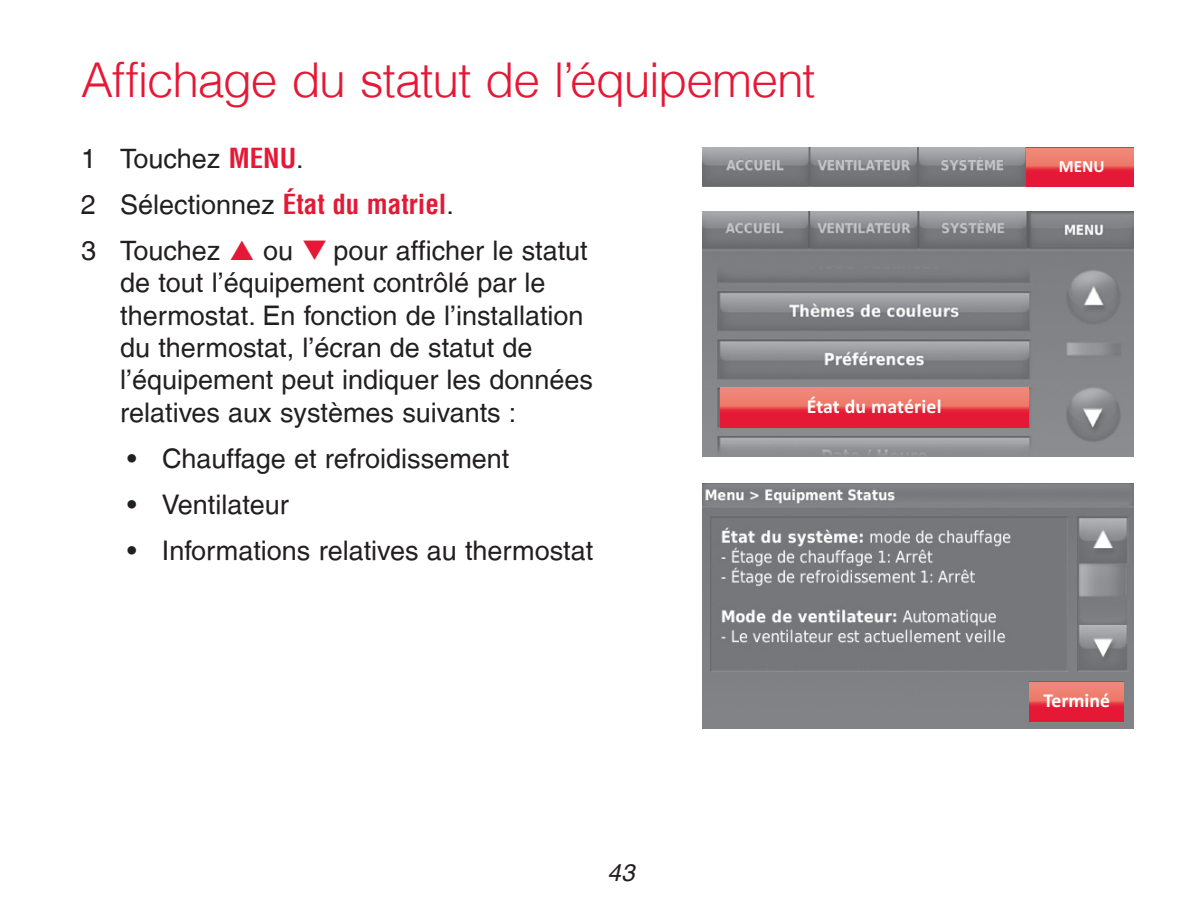
<style>
.page{position:relative;width:1188px;height:918px;background:#fff}
.page>*{position:absolute;margin:0;border:0;box-sizing:border-box;transform-origin:0 0}
.t1{font:300 48px "Helvetica LT";letter-spacing:-.025em;color:#e51836}
.t2{font:27px/32.4px "Helvetica LT";color:#231f20}
.t3{font:italic 24px "Helvetica LT";color:#231f20}
.t4{font:700 19.8px "Calibri";color:#fff}
.t5{font:700 17.1px "Calibri";color:#fff}
.s1{font-weight:700;font-stretch:condensed;color:#e51836}
.s2{color:#e51836}
</style>
<div class="page">
<img style="left:702px;top:148px;width:432px;height:39px">
<svg style="left:1026px;top:148px;width:108px;height:38px;background:#e94f54"></svg>
<img style="left:702px;top:212px;width:432px;height:244px">
<img style="left:1000px;top:261px;width:43px;height:9px">
<svg style="left:720px;top:388px;width:309px;height:39px;background:#e94e54"></svg>
<img style="left:702px;top:484px;width:432px;height:245px">
<svg style="left:1030px;top:682px;width:93px;height:40px;background:#e94e54"></svg>
<h1 class="t1" style="left:81px;top:50px;width:736px">Affichage du statut de l’équipement</h1>
<p class="t2" style="left:81px;top:136px;width:374px;line-height:45.9px">1 Touchez <span class="s1">MENU</span>.<br>2 Sélectionnez <span class="s1">État du matriel</span>.<br>3 Touchez</p>
<p class="t2" style="left:120px;top:234px;width:474px;text-indent:143px">ou <span class="s2">❑</span> pour afficher le statut de tout l’équipement contrôlé par le thermostat. En fonction de l’installation du thermostat, l’écran de statut de l’équipement peut indiquer les données relatives aux systèmes suivants :</p>
<p class="t2" style="left:127px;top:442px;width:384px">• Chauffage et refroidissement</p>
<p class="t2" style="left:127px;top:488px;width:163px">• Ventilateur</p>
<p class="t2" style="left:127px;top:534px;width:468px">• Informations relatives au thermostat</p>
<p class="t3" style="left:608px;top:859px;width:28px">43</p>
<p class="t4" style="left:807px;top:394px;width:136px">État du matériel</p>
<p class="t5" style="left:1059px;top:156px;width:47px">MENU</p>
<p class="t4" style="left:1043px;top:688px;width:68px">Terminé</p>
</div>
